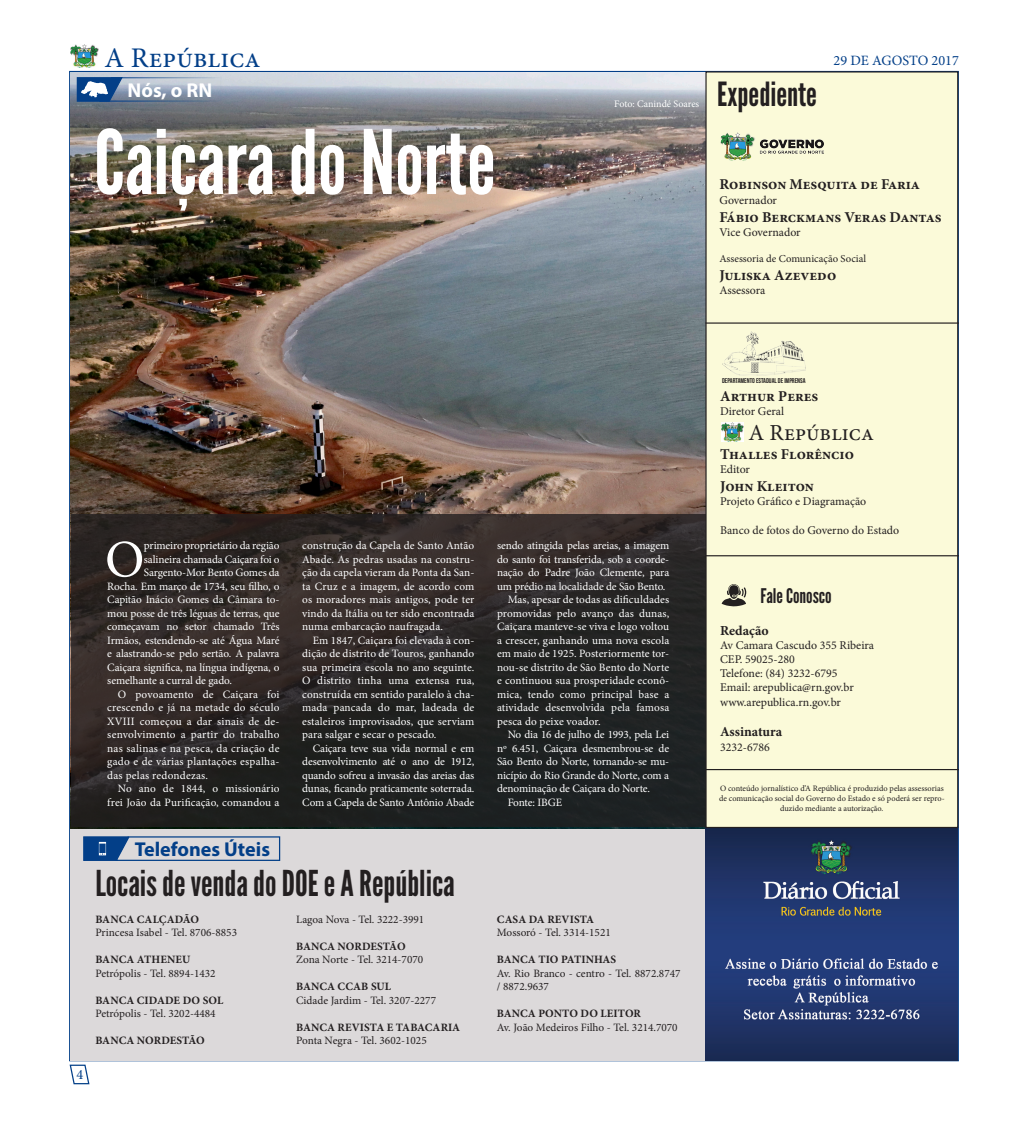
<style>
.page{position:relative;width:1028px;height:1134px;background:#fff}
.page>*{position:absolute;margin:0;border:0;box-sizing:border-box;transform-origin:0 0}
.Titulo{font:88.62px "League Gothic";color:#fff}
.Parágrafo_com_Capitu{font:52.75px "Minion Pro";color:#fff}
.Titulo-2{font:35.62px "League Gothic";color:#231f20}
.t1{font:33.25px "League Gothic";color:#231f20}
.t2{font:28.5px "Minion Pro";color:#033f88}
.t3{font:22.88px "Minion Pro";color:#231f20}
.Chapéu{font:700 20.12px "Myriad Pro";color:#033f88}
.t4{font:20.12px "League Gothic";color:#231f20}
.t5{font:700 20.12px "Myriad Pro";color:#fff}
.t6{font:700 15px "Minion Pro";color:#231f20}
.t7{font:14.25px "Minion Pro";color:#033f88}
.t8{font:700 13.75px "Minion Pro";letter-spacing:-.005em;color:#231f20}
.t9{font:11.88px "Minion Pro";color:#231f20}
.Parágrafo_básico_2{font:11.25px/13.5px "Minion Pro";letter-spacing:.005em;color:#fff;text-align:justify}
.Parágrafo_com_Capitu-2{font:11.25px "Minion Pro";letter-spacing:-.01em;color:#fff}
.Parágrafo_Básico_1{font:11.25px/13.5px "Minion Pro";color:#231f20}
.Intertítulos{font:700 11.25px "Minion Pro";letter-spacing:.01em;color:#231f20}
.Parágrafo_Básico_1-2{font:700 11.25px "Minion Pro";letter-spacing:.01em;color:#231f20}
.Parágrafo_básico_2-2{font:11.25px "Minion Pro";letter-spacing:-.015em;color:#fff}
.t10{font:10.62px "Minion Pro";color:#231f20}
.Créditos{font:10px "Minion Pro";color:#fff}
.t11{font:8.25px/10px "Minion Pro";color:#231f20;text-align:center}
.t12{font:6.88px "Bebas Neue";color:#231f20}
</style>
<div class="page">
<svg style="left:69px;top:1064px;width:21px;height:21px"></svg>
<img style="left:71px;top:44px;width:27px;height:23px">
<div style="left:70px;top:828px;width:635px;height:233px;background:#dcd9da"></div>
<img style="left:70px;top:72px;width:635px;height:756px">
<svg style="left:83px;top:836px;width:198px;height:25px"></svg>
<svg style="left:71px;top:514px;width:634px;height:313px;background:#292624"></svg>
<img style="left:705px;top:828px;width:252px;height:232px">
<div style="left:706px;top:72px;width:251px;height:755px;background:#fbfad9"></div>
<div style="left:705px;top:71px;width:253px;height:757px;border:1px solid #231f20"></div>
<hr style="left:705px;top:322px;width:253px;height:2px;background:#231f20">
<hr style="left:705px;top:555px;width:253px;height:1px;background:#231f20">
<hr style="left:705px;top:769px;width:253px;height:1px;background:#231f20">
<svg style="left:721px;top:584px;width:25px;height:22px"></svg>
<img style="left:721px;top:423px;width:22px;height:18px">
<img style="left:720px;top:132px;width:104px;height:29px">
<img style="left:722px;top:331px;width:83px;height:44px">
<svg style="left:76px;top:76px;width:146px;height:26px;background:#8398b4"></svg>
<h3 class="t2" style="left:105px;top:39px;width:157px">A República</h3>
<p class="t5" style="left:128px;top:77px;width:86px">Nós, o RN</p>
<p class="Titulo" style="left:94px;top:110px;width:403px">Caiçara do Norte</p>
<p class="Créditos" style="left:614px;top:97px;width:86px">Foto: Canindé Soares</p>
<p class="t1" style="left:717px;top:74px;width:101px">Expediente</p>
<p class="t7" style="left:833px;top:50px;width:127px">29 DE AGOSTO 2017</p>
<p class="t6" style="left:719px;top:174px;width:202px">Robinson Mesquita de Faria</p>
<p class="t9" style="left:719px;top:192px;width:59px">Governador</p>
<p class="t6" style="left:719px;top:206px;width:223px">Fábio Berckmans Veras Dantas</p>
<p class="t9" style="left:719px;top:224px;width:83px">Vice Governador</p>
<p class="t10" style="left:719px;top:251px;width:148px">Assessoria de Comunicação Social</p>
<p class="t6" style="left:719px;top:264px;width:118px">Juliska Azevedo</p>
<p class="t9" style="left:719px;top:282px;width:48px">Assessora</p>
<p class="t7" style="left:76px;top:1064px;width:8px">4</p>
<p class="Parágrafo_com_Capitu" style="left:105px;top:524px;width:41px">O</p>
<p class="Parágrafo_com_Capitu-2" style="left:144px;top:538px;width:137px">primeiro proprietário da região</p>
<p class="Parágrafo_com_Capitu-2" style="left:144px;top:552px;width:137px">salineira chamada Caiçara foi o</p>
<p class="Parágrafo_com_Capitu-2" style="left:144px;top:565px;width:137px">Sargento-Mor Bento Gomes da</p>
<p class="Parágrafo_com_Capitu-2" style="left:107px;top:579px;width:174px">Rocha. Em março de 1734, seu filho, o</p>
<p class="Parágrafo_com_Capitu-2" style="left:107px;top:592px;width:174px">Capitão Inácio Gomes da Câmara to-</p>
<p class="Parágrafo_com_Capitu-2" style="left:107px;top:606px;width:174px">mou posse de três léguas de terras, que</p>
<p class="Parágrafo_com_Capitu-2" style="left:107px;top:619px;width:174px">começavam no setor chamado Três</p>
<p class="Parágrafo_com_Capitu-2" style="left:107px;top:633px;width:174px">Irmãos, estendendo-se até Água Maré</p>
<p class="Parágrafo_com_Capitu-2" style="left:107px;top:646px;width:174px">e alastrando-se pelo sertão. A palavra</p>
<p class="Parágrafo_com_Capitu-2" style="left:107px;top:660px;width:174px">Caiçara significa, na língua indígena, o</p>
<p class="Parágrafo_com_Capitu-2" style="left:107px;top:673px;width:126px">semelhante a curral de gado.</p>
<p class="Parágrafo_básico_2" style="left:107px;top:688px;width:174px;text-indent:11px">O povoamento de Caiçara foi crescendo e já na metade do século XVIII começou a dar sinais de de&shy;senvolvimento a partir do trabalho nas salinas e na pesca, da criação de gado e de várias plantações espalha&shy;das pelas redondezas.</p>
<p class="Parágrafo_básico_2" style="left:107px;top:782px;width:174px;text-align:right">No ano de 1844, o missionário frei João da Purificação, comandou a</p>
<p class="Chapéu" style="left:135px;top:836px;width:137px">Telefones Úteis</p>
<p class="Parágrafo_básico_2" style="left:302px;top:539px;width:174px">construção da Capela de Santo Antão Abade. As pedras usadas na constru&shy;ção da capela vieram da Ponta da San&shy;ta Cruz e a imagem, de acordo com os moradores mais antigos, pode ter vindo da Itália ou ter sido encontrada numa embarcação naufragada.</p>
<p class="Parágrafo_básico_2" style="left:302px;top:634px;width:174px;text-indent:11px">Em 1847, Caiçara foi elevada à con&shy;dição de distrito de Touros, ganhando sua primeira escola no ano seguinte.<br>O distrito tinha uma extensa rua, construída em sentido paralelo à cha&shy;mada pancada do mar, ladeada de estaleiros improvisados, que serviam para salgar e secar o pescado.</p>
<p class="Parágrafo_básico_2" style="left:302px;top:742px;width:174px;text-indent:11px">Caiçara teve sua vida normal e em desenvolvimento até o ano de 1912, quando sofreu a invasão das areias das dunas, ficando praticamente soterrada.<br>Com a Capela de Santo Antônio Abade</p>
<p class="Titulo-2" style="left:95px;top:862px;width:361px">Locais de venda do DOE e A República</p>
<p class="Intertítulos" style="left:95px;top:911px;width:105px">BANCA CALÇADÃO</p>
<p class="Parágrafo_Básico_1" style="left:95px;top:926px;width:143px">Princesa Isabel - Tel. 8706-8853</p>
<p class="Intertítulos" style="left:95px;top:951px;width:96px">BANCA ATHENEU</p>
<p class="Parágrafo_Básico_1" style="left:95px;top:966px;width:122px">Petrópolis - Tel. 8894-1432</p>
<p class="Intertítulos" style="left:95px;top:992px;width:129px">BANCA CIDADE DO SOL</p>
<p class="Parágrafo_Básico_1" style="left:95px;top:1007px;width:122px">Petrópolis - Tel. 3202-4484</p>
<p class="Intertítulos" style="left:95px;top:1032px;width:111px">BANCA NORDESTÃO</p>
<p class="Parágrafo_Básico_1" style="left:296px;top:912px;width:130px">Lagoa Nova - Tel. 3222-3991</p>
<p class="Intertítulos" style="left:296px;top:938px;width:111px">BANCA NORDESTÃO</p>
<p class="Parágrafo_Básico_1" style="left:296px;top:953px;width:129px">Zona Norte - Tel. 3214-7070</p>
<p class="Parágrafo_Básico_1-2" style="left:296px;top:978px;width:96px">BANCA CCAB SUL</p>
<p class="Parágrafo_Básico_1" style="left:296px;top:993px;width:141px">Cidade Jardim - Tel. 3207-2277</p>
<p class="Intertítulos" style="left:296px;top:1019px;width:165px">BANCA REVISTA E TABACARIA</p>
<p class="Parágrafo_Básico_1" style="left:296px;top:1034px;width:132px">Ponta Negra - Tel. 3602-1025</p>
<p class="Parágrafo_básico_2" style="left:497px;top:539px;width:174px">sendo atingida pelas areias, a imagem do santo foi transferida, sob a coorde&shy;nação do Padre João Clemente, para um prédio na localidade de São Bento.</p>
<p class="Parágrafo_básico_2" style="left:497px;top:593px;width:174px;text-indent:11px">Mas, apesar de todas as dificuldades promovidas pelo avanço das dunas, Caiçara manteve-se viva e logo voltou a crescer, ganhando uma nova escola em maio de 1925. Posteriormente tor&shy;nou-se distrito de São Bento do Norte e continuou sua prosperidade econô&shy;mica, tendo como principal base a atividade desenvolvida pela famosa pesca do peixe voador.</p>
<p class="Parágrafo_básico_2" style="left:497px;top:728px;width:174px;text-indent:11px">No dia 16 de julho de 1993, pela Lei nº 6.451, Caiçara desmembrou-se de São Bento do Norte, tornando-se mu&shy;nicípio do Rio Grande do Norte, com a denominação de Caiçara do Norte.</p>
<p class="Parágrafo_básico_2-2" style="left:507px;top:795px;width:56px">Fonte: IBGE</p>
<p class="Intertítulos" style="left:497px;top:911px;width:99px">CASA DA REVISTA</p>
<p class="Parágrafo_Básico_1" style="left:497px;top:926px;width:115px">Mossoró - Tel. 3314-1521</p>
<p class="Intertítulos" style="left:497px;top:951px;width:121px">BANCA TIO PATINHAS</p>
<p class="Parágrafo_Básico_1" style="left:497px;top:966px;width:185px">Av. Rio Branco - centro - Tel. 8872.8747 / 8872.9637</p>
<p class="Intertítulos" style="left:497px;top:1005px;width:146px">BANCA PONTO DO LEITOR</p>
<p class="Parágrafo_Básico_1" style="left:497px;top:1020px;width:182px">Av. João Medeiros Filho - Tel. 3214.7070</p>
<p class="t12" style="left:722px;top:377px;width:85px">DEPARTAMENTO ESTADUAL DE IMPRENSA</p>
<p class="t6" style="left:720px;top:386px;width:100px">Arthur Peres</p>
<p class="t9" style="left:720px;top:404px;width:65px">Diretor Geral</p>
<p class="t6" style="left:720px;top:444px;width:135px">Thalles Florêncio</p>
<p class="t9" style="left:720px;top:461px;width:31px">Editor</p>
<p class="t6" style="left:720px;top:476px;width:95px">John Kleiton</p>
<p class="t9" style="left:720px;top:494px;width:148px">Projeto Gráfico e Diagramação</p>
<p class="t9" style="left:720px;top:522px;width:181px">Banco de fotos do Governo do Estado</p>
<p class="t3" style="left:748px;top:417px;width:127px">A República</p>
<p class="t4" style="left:760px;top:584px;width:73px">Fale Conosco</p>
<p class="t8" style="left:720px;top:620px;width:50px">Redação</p>
<p class="t9" style="left:720px;top:637px;width:155px">Av Camara Cascudo 355 Ribeira</p>
<p class="t9" style="left:720px;top:651px;width:76px">CEP. 59025-280</p>
<p class="t9" style="left:720px;top:665px;width:119px">Telefone: (84) 3232-6795</p>
<p class="t9" style="left:720px;top:680px;width:135px">Email: arepublica@rn.gov.br</p>
<p class="t9" style="left:720px;top:694px;width:122px">www.arepublica.rn.gov.br</p>
<p class="t8" style="left:720px;top:722px;width:64px">Assinatura</p>
<p class="t9" style="left:720px;top:739px;width:51px">3232-6786</p>
<p class="t11" style="left:719px;top:784px;width:227px">O conteúdo jornalístico d’A República é produzido pelas assessorias de comunicação social do Governo do Estado e só poderá ser repro&shy;duzido mediante a autorização.</p>
</div>
